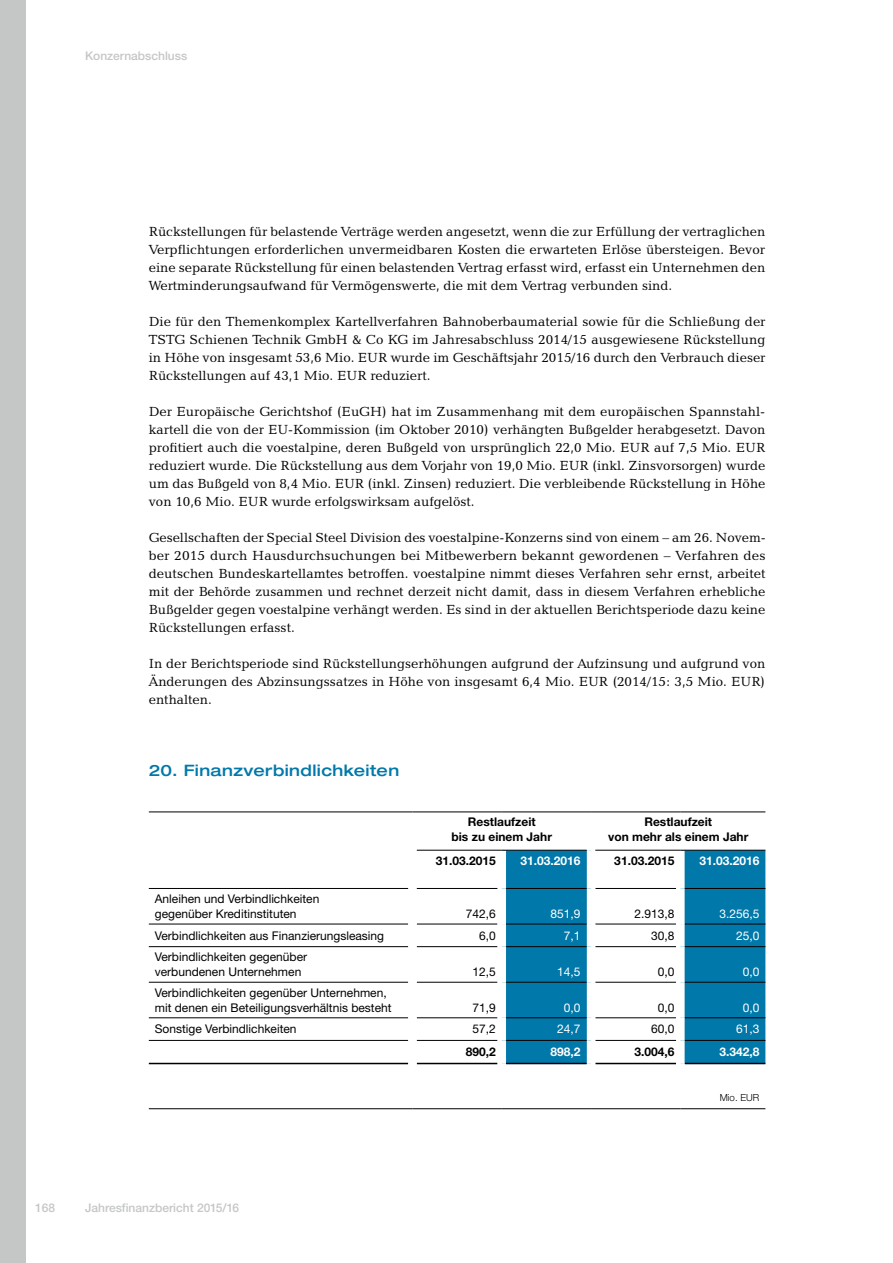
<style>
.page{position:relative;width:893px;height:1263px;background:#fff}
.page>*{position:absolute;margin:0;border:0;box-sizing:border-box;transform-origin:0 0}
.t1{font:500 expanded 15.75px "Helvetica Neue LT Std";letter-spacing:.025em;color:#0078aa}
.t2{font:13.5px/18px "Candida BT";color:#000;text-align:justify}
.t3{font:12px/15px "Helvetica Neue LT Std";color:#000}
.t4{font:700 12px/15px "Helvetica Neue LT Std";color:#000;text-align:center}
.t5{font:500 12px "Helvetica Neue LT Std";color:#c5c6c6}
.t6{font:12px "Helvetica Neue LT Std";color:#fff}
.t7{font:700 12px "Helvetica Neue LT Std";color:#fff}
.t8{font:300 9.75px "Helvetica Neue LT Std";color:#000}
</style>
<div class="page">
<div style="left:0;top:0;width:26px;height:1263px;background:#c5c6c6"></div>
<svg style="left:506px;top:851px;width:259px;height:212px;fill:#0078aa"></svg>
<hr style="left:149px;top:924px;width:259px;height:1px;background:#000">
<hr style="left:417px;top:924px;width:80px;height:1px;background:#000">
<hr style="left:506px;top:924px;width:81px;height:1px;background:#000">
<hr style="left:149px;top:946px;width:259px;height:1px;background:#000">
<hr style="left:417px;top:946px;width:80px;height:1px;background:#000">
<hr style="left:506px;top:946px;width:81px;height:1px;background:#000">
<hr style="left:149px;top:982px;width:259px;height:1px;background:#000">
<hr style="left:417px;top:982px;width:80px;height:1px;background:#000">
<hr style="left:506px;top:982px;width:81px;height:1px;background:#000">
<hr style="left:149px;top:1017px;width:259px;height:1px;background:#000">
<hr style="left:417px;top:1017px;width:80px;height:1px;background:#000">
<hr style="left:506px;top:1017px;width:81px;height:1px;background:#000">
<hr style="left:149px;top:1040px;width:259px;height:1px;background:#000">
<hr style="left:417px;top:1040px;width:80px;height:1px;background:#000">
<hr style="left:506px;top:1040px;width:81px;height:1px;background:#000">
<hr style="left:149px;top:1108px;width:263px;height:1px;background:#000">
<hr style="left:412px;top:1108px;width:90px;height:1px;background:#000">
<hr style="left:502px;top:1108px;width:89px;height:1px;background:#000">
<hr style="left:591px;top:1108px;width:89px;height:1px;background:#000">
<hr style="left:680px;top:1108px;width:85px;height:1px;background:#000">
<hr style="left:149px;top:888px;width:259px;height:1px;background:#000">
<hr style="left:417px;top:888px;width:80px;height:1px;background:#000">
<hr style="left:506px;top:888px;width:81px;height:1px;background:#000">
<hr style="left:595px;top:888px;width:81px;height:1px;background:#000">
<div style="left:587px;top:850px;width:8px;height:38px;background:#fff"></div>
<hr style="left:417px;top:850px;width:85px;height:1px;background:#000">
<hr style="left:502px;top:850px;width:85px;height:1px;background:#000">
<hr style="left:149px;top:812px;width:263px;height:1px;background:#000">
<hr style="left:412px;top:812px;width:90px;height:1px;background:#000">
<hr style="left:502px;top:812px;width:89px;height:1px;background:#000">
<hr style="left:591px;top:812px;width:89px;height:1px;background:#000">
<hr style="left:680px;top:812px;width:85px;height:1px;background:#000">
<div style="left:676px;top:850px;width:9px;height:38px;background:#fff"></div>
<hr style="left:685px;top:888px;width:80px;height:1px;background:#000">
<div style="left:587px;top:888px;width:8px;height:36px;background:#fff"></div>
<div style="left:587px;top:947px;width:8px;height:35px;background:#fff"></div>
<hr style="left:595px;top:924px;width:81px;height:1px;background:#000">
<hr style="left:685px;top:924px;width:80px;height:1px;background:#000">
<hr style="left:595px;top:946px;width:81px;height:1px;background:#000">
<hr style="left:685px;top:946px;width:80px;height:1px;background:#000">
<hr style="left:595px;top:982px;width:81px;height:1px;background:#000">
<hr style="left:685px;top:982px;width:80px;height:1px;background:#000">
<hr style="left:595px;top:1017px;width:81px;height:1px;background:#000">
<hr style="left:685px;top:1017px;width:80px;height:1px;background:#000">
<hr style="left:595px;top:1040px;width:81px;height:1px;background:#000">
<hr style="left:685px;top:1040px;width:80px;height:1px;background:#000">
<div style="left:587px;top:924px;width:8px;height:23px;background:#fff"></div>
<div style="left:587px;top:982px;width:8px;height:36px;background:#fff"></div>
<div style="left:587px;top:1018px;width:8px;height:22px;background:#fff"></div>
<hr style="left:149px;top:1063px;width:259px;height:1px;background:#000">
<hr style="left:417px;top:1063px;width:80px;height:1px;background:#000">
<hr style="left:506px;top:1063px;width:81px;height:1px;background:#000">
<hr style="left:595px;top:1063px;width:81px;height:1px;background:#000">
<hr style="left:685px;top:1063px;width:80px;height:1px;background:#000">
<hr style="left:595px;top:850px;width:85px;height:1px;background:#000">
<hr style="left:680px;top:850px;width:85px;height:1px;background:#000">
<div style="left:587px;top:1040px;width:8px;height:23px;background:#fff"></div>
<div style="left:676px;top:888px;width:9px;height:36px;background:#fff"></div>
<div style="left:676px;top:947px;width:9px;height:35px;background:#fff"></div>
<div style="left:676px;top:924px;width:9px;height:23px;background:#fff"></div>
<div style="left:676px;top:982px;width:9px;height:36px;background:#fff"></div>
<div style="left:676px;top:1018px;width:9px;height:22px;background:#fff"></div>
<div style="left:676px;top:1040px;width:9px;height:23px;background:#fff"></div>
<p class="t5" style="left:85px;top:48px;width:104px">Konzernabschluss</p>
<p class="t2" style="left:149px;top:222px;width:618px">Rückstellungen für belastende Verträge werden angesetzt, wenn die zur Erfüllung der vertraglichen Verpflichtungen erforderlichen unvermeidbaren Kosten die erwarteten Erlöse übersteigen. Bevor eine separate Rückstellung für einen belastenden Vertrag erfasst wird, erfasst ein Unternehmen den Wertminderungsaufwand für Vermögenswerte, die mit dem Vertrag verbunden sind.</p>
<p class="t2" style="left:149px;top:312px;width:618px">Die für den Themenkomplex Kartellverfahren Bahnoberbaumaterial sowie für die Schließung der TSTG Schienen Technik GmbH &amp; Co KG im Jahresabschluss 2014/15 ausgewiesene Rückstellung in Höhe von insgesamt 53,6 Mio. EUR wurde im Geschäftsjahr 2015/16 durch den Verbrauch dieser Rückstellungen auf 43,1 Mio. EUR reduziert.</p>
<p class="t2" style="left:149px;top:402px;width:618px">Der Europäische Gerichtshof (EuGH) hat im Zusammenhang mit dem europäischen Spannstahl&shy;kartell die von der EU-Kommission (im Oktober 2010) verhängten Bußgelder herabgesetzt. Davon profitiert auch die voestalpine, deren Bußgeld von ursprünglich 22,0 Mio. EUR auf 7,5 Mio. EUR reduziert wurde. Die Rückstellung aus dem Vorjahr von 19,0 Mio. EUR (inkl. Zinsvorsorgen) wurde um das Bußgeld von 8,4 Mio. EUR (inkl. Zinsen) reduziert. Die verbleibende Rückstellung in Höhe von 10,6 Mio. EUR wurde erfolgswirksam aufgelöst.</p>
<p class="t2" style="left:149px;top:528px;width:618px">Gesellschaften der Special Steel Division des voestalpine-Konzerns sind von einem – am 26. Novem&shy;ber 2015 durch Hausdurchsuchungen bei Mitbewerbern bekannt gewordenen – Verfahren des deutschen Bundeskartellamtes betroffen. voestalpine nimmt dieses Verfahren sehr ernst, arbeitet mit der Behörde zusammen und rechnet derzeit nicht damit, dass in diesem Verfahren erhebliche Bußgelder gegen voestalpine verhängt werden. Es sind in der aktuellen Berichtsperiode dazu keine Rückstellungen erfasst.</p>
<p class="t2" style="left:149px;top:654px;width:618px">In der Berichtsperiode sind Rückstellungserhöhungen aufgrund der Aufzinsung und aufgrund von Änderungen des Abzinsungssatzes in Höhe von insgesamt 6,4 Mio. EUR (2014/15: 3,5 Mio. EUR) enthalten.</p>
<p class="t1" style="left:149px;top:760px;width:252px">20. Finanzverbindlichkeiten</p>
<p class="t3" style="left:155px;top:891px;width:166px">Anleihen und Verbindlichkeiten gegenüber Kreditinstituten</p>
<p class="t4" style="left:452px;top:814px;width:102px">Restlaufzeit<br>bis zu einem Jahr</p>
<p class="t4" style="left:608px;top:814px;width:142px">Restlaufzeit<br>von mehr als einem Jahr</p>
<p class="t4" style="left:436px;top:853px;width:62px">31.03.2015</p>
<p class="t7" style="left:520px;top:853px;width:62px">31.03.2016</p>
<p class="t4" style="left:614px;top:853px;width:62px">31.03.2015</p>
<p class="t7" style="left:699px;top:853px;width:62px">31.03.2016</p>
<p class="t3" style="left:466px;top:906px;width:32px">742,6</p>
<p class="t6" style="left:550px;top:907px;width:32px">851,9</p>
<p class="t3" style="left:634px;top:906px;width:42px">2.913,8</p>
<p class="t6" style="left:719px;top:907px;width:42px">3.256,5</p>
<p class="t3" style="left:155px;top:928px;width:231px">Verbindlichkeiten aus Finanzierungsleasing</p>
<p class="t3" style="left:479px;top:928px;width:18px">6,0</p>
<p class="t6" style="left:564px;top:928px;width:18px">7,1</p>
<p class="t3" style="left:651px;top:928px;width:25px">30,8</p>
<p class="t6" style="left:736px;top:928px;width:25px">25,0</p>
<p class="t3" style="left:155px;top:949px;width:154px">Verbindlichkeiten gegenüber verbundenen Unternehmen</p>
<p class="t3" style="left:472px;top:964px;width:25px">12,5</p>
<p class="t6" style="left:557px;top:965px;width:25px">14,5</p>
<p class="t3" style="left:658px;top:964px;width:18px">0,0</p>
<p class="t6" style="left:743px;top:965px;width:18px">0,0</p>
<p class="t3" style="left:155px;top:985px;width:238px">Verbindlichkeiten gegenüber Unternehmen, mit denen ein Beteiligungsverhältnis besteht</p>
<p class="t3" style="left:472px;top:1000px;width:25px">71,9</p>
<p class="t6" style="left:564px;top:1000px;width:18px">0,0</p>
<p class="t3" style="left:658px;top:1000px;width:18px">0,0</p>
<p class="t6" style="left:743px;top:1000px;width:18px">0,0</p>
<p class="t3" style="left:155px;top:1021px;width:143px">Sonstige Verbindlichkeiten</p>
<p class="t3" style="left:472px;top:1021px;width:25px">57,2</p>
<p class="t6" style="left:557px;top:1022px;width:25px">24,7</p>
<p class="t3" style="left:651px;top:1021px;width:25px">60,0</p>
<p class="t6" style="left:736px;top:1022px;width:25px">61,3</p>
<p class="t4" style="left:466px;top:1044px;width:32px">890,2</p>
<p class="t7" style="left:550px;top:1044px;width:32px">898,2</p>
<p class="t4" style="left:634px;top:1044px;width:42px">3.004,6</p>
<p class="t7" style="left:719px;top:1044px;width:42px">3.342,8</p>
<p class="t8" style="left:720px;top:1091px;width:41px">Mio. EUR</p>
<p class="t5" style="left:35px;top:1200px;width:22px">168</p>
<p class="t5" style="left:85px;top:1200px;width:156px">Jahresfinanzbericht 2015/16</p>
</div>
